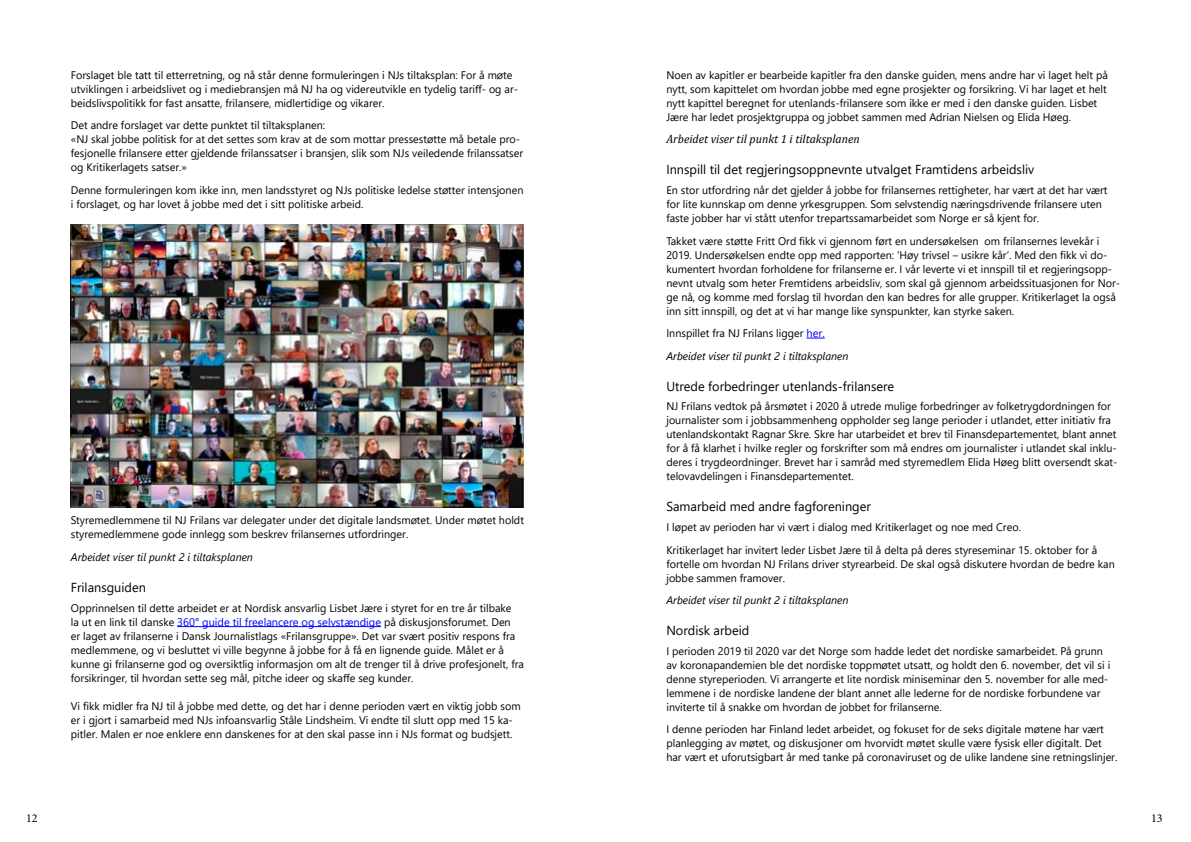
<style>
.page{position:relative;width:1191px;height:842px;background:#fff}
.page>*{position:absolute;margin:0;border:0;box-sizing:border-box;transform-origin:0 0}
.t1{font:13px "Segoe UI";color:#000}
.t2{font:italic 12px "Cambria";color:#000}
.t3{font:12px "Minion Pro";color:#000}
.t4{font:11px/14px "Segoe UI";color:#000}
.t5{font:italic 11px/22.5px "Segoe UI";color:#000}
.s1{color:#00f}
.s2{font-style:normal}
.s3{font-style:normal;color:#00f}
</style>
<div class="page">
<hr style="left:177px;top:626px;width:204px;height:1px;background:#00f">
<svg style="left:806px;top:338px;width:18px;height:1px"></svg>
<img style="left:70px;top:225px;width:454px;height:282px">
<p class="t4" style="left:71px;top:67px;width:449px">Forslaget ble tatt til etterretning, og nå står denne formuleringen i NJs tiltaksplan: For å møte utviklingen i arbeidslivet og i mediebransjen må NJ ha og videreutvikle en tydelig tariff- og ar&shy;beidslivspolitikk for fast ansatte, frilansere, midlertidige og vikarer.</p>
<p class="t4" style="left:71px;top:118px;width:454px">Det andre forslaget var dette punktet til tiltaksplanen:<br>«NJ skal jobbe politisk for at det settes som krav at de som mottar pressestøtte må betale pro&shy;fesjonelle frilansere etter gjeldende frilanssatser i bransjen, slik som NJs veiledende frilanssatser og Kritikerlagets satser.»</p>
<p class="t4" style="left:71px;top:182px;width:454px">Denne formuleringen kom ikke inn, men landsstyret og NJs politiske ledelse støtter intensjonen i forslaget, og har lovet å jobbe med det i sitt politiske arbeid.</p>
<p class="t4" style="left:71px;top:513px;width:454px">Styremedlemmene til NJ Frilans var delegater under det digitale landsmøtet. Under møtet holdt styremedlemmene gode innlegg som beskrev frilansernes utfordringer.</p>
<p class="t5" style="left:71px;top:544px;width:184px">Arbeidet viser til punkt 2 i tiltaksplanen</p>
<p class="t1" style="left:71px;top:575px;width:77px">Frilansguiden</p>
<p class="t4" style="left:71px;top:600px;width:454px">Opprinnelsen til dette arbeidet er at Nordisk ansvarlig Lisbet Jære i styret for en tre år tilbake<br>la ut en link til danske <span class="s1">360° guide til freelancere og selvstændige</span> på diskusjonsforumet. Den<br>er laget av frilanserne i Dansk Journalistlags «Frilansgruppe». Det var svært positiv respons fra medlemmene, og vi besluttet vi ville begynne å jobbe for å få en lignende guide. Målet er å kunne gi frilanserne god og oversiktlig informasjon om alt de trenger til å drive profesjonelt, fra forsikringer, til hvordan sette seg mål, pitche ideer og skaffe seg kunder.</p>
<p class="t4" style="left:71px;top:698px;width:451px">Vi fikk midler fra NJ til å jobbe med dette, og det har i denne perioden vært en viktig jobb som er i gjort i samarbeid med NJs infoansvarlig Ståle Lindsheim. Vi endte til slutt opp med 15 ka&shy;pitler. Malen er noe enklere enn danskenes for at den skal passe inn i NJs format og budsjett.</p>
<p class="t4" style="left:666px;top:67px;width:443px">Noen av kapitler er bearbeide kapitler fra den danske guiden, mens andre har vi laget helt på nytt, som kapittelet om hvordan jobbe med egne prosjekter og forsikring. Vi har laget et helt nytt kapittel beregnet for utenlands-frilansere som ikke er med i den danske guiden. Lisbet Jære har ledet prosjektgruppa og jobbet sammen med Adrian Nielsen og Elida Høeg.</p>
<p class="t2" style="left:666px;top:131px;width:195px">Arbeidet viser til punkt 1 i tiltaksplanen</p>
<p class="t1" style="left:666px;top:158px;width:369px">Innspill til det regjeringsoppnevnte utvalget Framtidens arbeidsliv</p>
<p class="t4" style="left:666px;top:182px;width:443px">En stor utfordring når det gjelder å jobbe for frilansernes rettigheter, har vært at det har vært for lite kunnskap om denne yrkesgruppen. Som selvstendig næringsdrivende frilansere uten faste jobber har vi stått utenfor trepartssamarbeidet som Norge er så kjent for.</p>
<p class="t4" style="left:666px;top:233px;width:455px">Takket være støtte Fritt Ord fikk vi gjennom ført en undersøkelsen om frilansernes levekår i 2019. Undersøkelsen endte opp med rapporten: ‘Høy trivsel – usikre kår’. Med den fikk vi do&shy;kumentert hvordan forholdene for frilanserne er. I vår leverte vi et innspill til et regjeringsopp&shy;nevnt utvalg som heter Fremtidens arbeidsliv, som skal gå gjennom arbeidssituasjonen for Nor&shy;ge nå, og komme med forslag til hvordan den kan bedres for alle grupper. Kritikerlaget la også inn sitt innspill, og det at vi har mange like synspunkter, kan styrke saken.</p>
<p class="t5" style="left:666px;top:320px;width:184px"><span class="s2">Innspillet fra NJ Frilans ligger</span> <span class="s3">her.<br></span>Arbeidet viser til punkt 2 i tiltaksplanen</p>
<p class="t1" style="left:666px;top:374px;width:229px">Utrede forbedringer utenlands-frilansere</p>
<p class="t4" style="left:666px;top:398px;width:452px">NJ Frilans vedtok på årsmøtet i 2020 å utrede mulige forbedringer av folketrygdordningen for journalister som i jobbsammenheng oppholder seg lange perioder i utlandet, etter initiativ fra utenlandskontakt Ragnar Skre. Skre har utarbeidet et brev til Finansdepartementet, blant annet for å få klarhet i hvilke regler og forskrifter som må endres om journalister i utlandet skal inklu&shy;deres i trygdeordninger. Brevet har i samråd med styremedlem Elida Høeg blitt oversendt skat&shy;telovavdelingen i Finansdepartementet.</p>
<p class="t1" style="left:666px;top:494px;width:206px">Samarbeid med andre fagforeninger</p>
<p class="t4" style="left:666px;top:515px;width:432px;line-height:22.5px">I løpet av perioden har vi vært i dialog med Kritikerlaget og noe med Creo.<br>Kritikerlaget har invitert leder Lisbet Jære til å delta på deres styreseminar 15. oktober for å</p>
<p class="t4" style="left:666px;top:556px;width:450px">fortelle om hvordan NJ Frilans driver styrearbeid. De skal også diskutere hvordan de bedre kan jobbe sammen framover.</p>
<p class="t5" style="left:666px;top:587px;width:184px">Arbeidet viser til punkt 2 i tiltaksplanen</p>
<p class="t1" style="left:666px;top:618px;width:84px">Nordisk arbeid</p>
<p class="t4" style="left:666px;top:643px;width:445px">I perioden 2019 til 2020 var det Norge som hadde ledet det nordiske samarbeidet. På grunn av koronapandemien ble det nordiske toppmøtet utsatt, og holdt den 6. november, det vil si i denne styreperioden. Vi arrangerte et lite nordisk miniseminar den 5. november for alle med&shy;lemmene i de nordiske landene der blant annet alle lederne for de nordiske forbundene var inviterte til å snakke om hvordan de jobbet for frilanserne.</p>
<p class="t4" style="left:666px;top:721px;width:452px">I denne perioden har Finland ledet arbeidet, og fokuset for de seks digitale møtene har vært planlegging av møtet, og diskusjoner om hvorvidt møtet skulle være fysisk eller digitalt. Det har vært et uforutsigbart år med tanke på coronaviruset og de ulike landene sine retningslinjer.</p>
<p class="t3" style="left:26px;top:810px;width:13px">12</p>
<p class="t3" style="left:1151px;top:810px;width:13px">13</p>
</div>
